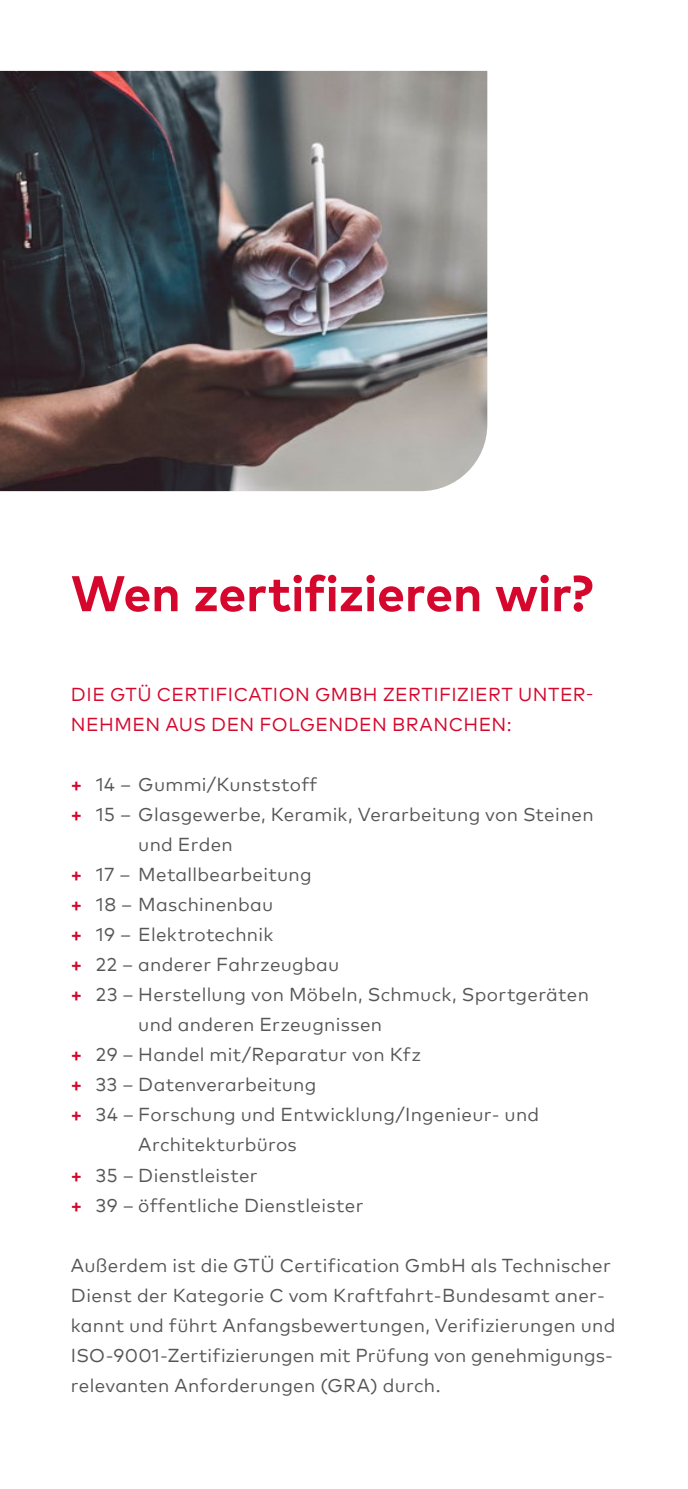
<style>
.page{position:relative;width:688px;height:1489px;background:#fff}
.page>*{position:absolute;margin:0;border:0;box-sizing:border-box;transform-origin:0 0}
.HL_20-24_red{font:700 50px "Mark Pro";letter-spacing:-.005em;color:#d5072d}
.COPY_7_5-12_grey{font:18.75px/30px "Mark Pro";letter-spacing:.015em;color:#565655}
.Überschrift{font:18.75px/30px "Mark Pro";letter-spacing:.025em;color:#d5072d}
.s1{font-weight:700;color:#d5072d}
</style>
<div class="page">
<img style="left:0;top:71px;width:487px;height:420px">
<p class="HL_20-24_red" style="left:71px;top:555px;width:523px">Wen zertifizieren wir?</p>
<p class="Überschrift" style="left:71px;top:678px;width:524px">DIE GTÜ CERTIFICATION GMBH ZERTIFIZIERT UNTER-<br>NEHMEN AUS DEN FOLGENDEN BRANCHEN:</p>
<p class="COPY_7_5-12_grey" style="left:71px;top:768px;width:248px"><span class="s1">+</span> 14 – Gummi/Kunststoff</p>
<p class="COPY_7_5-12_grey" style="left:138px;top:798px;width:457px;text-indent:-67px"><span class="s1">+</span> 15 – Glasgewerbe, Keramik, Verarbeitung von Steinen und Erden</p>
<p class="COPY_7_5-12_grey" style="left:71px;top:858px;width:242px"><span class="s1">+</span> 17 – Metallbearbeitung</p>
<p class="COPY_7_5-12_grey" style="left:71px;top:888px;width:204px"><span class="s1">+</span> 18 – Maschinenbau</p>
<p class="COPY_7_5-12_grey" style="left:71px;top:918px;width:204px"><span class="s1">+</span> 19 – Elektrotechnik</p>
<p class="COPY_7_5-12_grey" style="left:71px;top:948px;width:270px"><span class="s1">+</span> 22 – anderer Fahrzeugbau</p>
<p class="COPY_7_5-12_grey" style="left:138px;top:978px;width:452px;text-indent:-67px"><span class="s1">+</span> 23 – Herstellung von Möbeln, Schmuck, Sportgeräten und anderen Erzeugnissen</p>
<p class="COPY_7_5-12_grey" style="left:71px;top:1038px;width:352px"><span class="s1">+</span> 29 – Handel mit/Reparatur von Kfz</p>
<p class="COPY_7_5-12_grey" style="left:71px;top:1068px;width:247px"><span class="s1">+</span> 33 – Datenverarbeitung</p>
<p class="COPY_7_5-12_grey" style="left:138px;top:1098px;width:402px;text-indent:-67px"><span class="s1">+</span> 34 – Forschung und Entwicklung/Ingenieur- und<br>Architekturbüros</p>
<p class="COPY_7_5-12_grey" style="left:71px;top:1158px;width:188px"><span class="s1">+</span> 35 – Dienstleister</p>
<p class="COPY_7_5-12_grey" style="left:71px;top:1188px;width:294px"><span class="s1">+</span> 39 – öffentliche Dienstleister</p>
<p class="COPY_7_5-12_grey" style="left:71px;top:1248px;width:546px">Außerdem ist die GTÜ Certification GmbH als Technischer Dienst der Kategorie C vom Kraftfahrt- Bundesamt aner&shy;kannt und führt Anfangsbewertungen, Verifizierungen und ISO-9001-Zertifizierungen mit Prüfung von genehmigungs&shy;relevanten Anforderungen (GRA) durch.</p>
</div>
